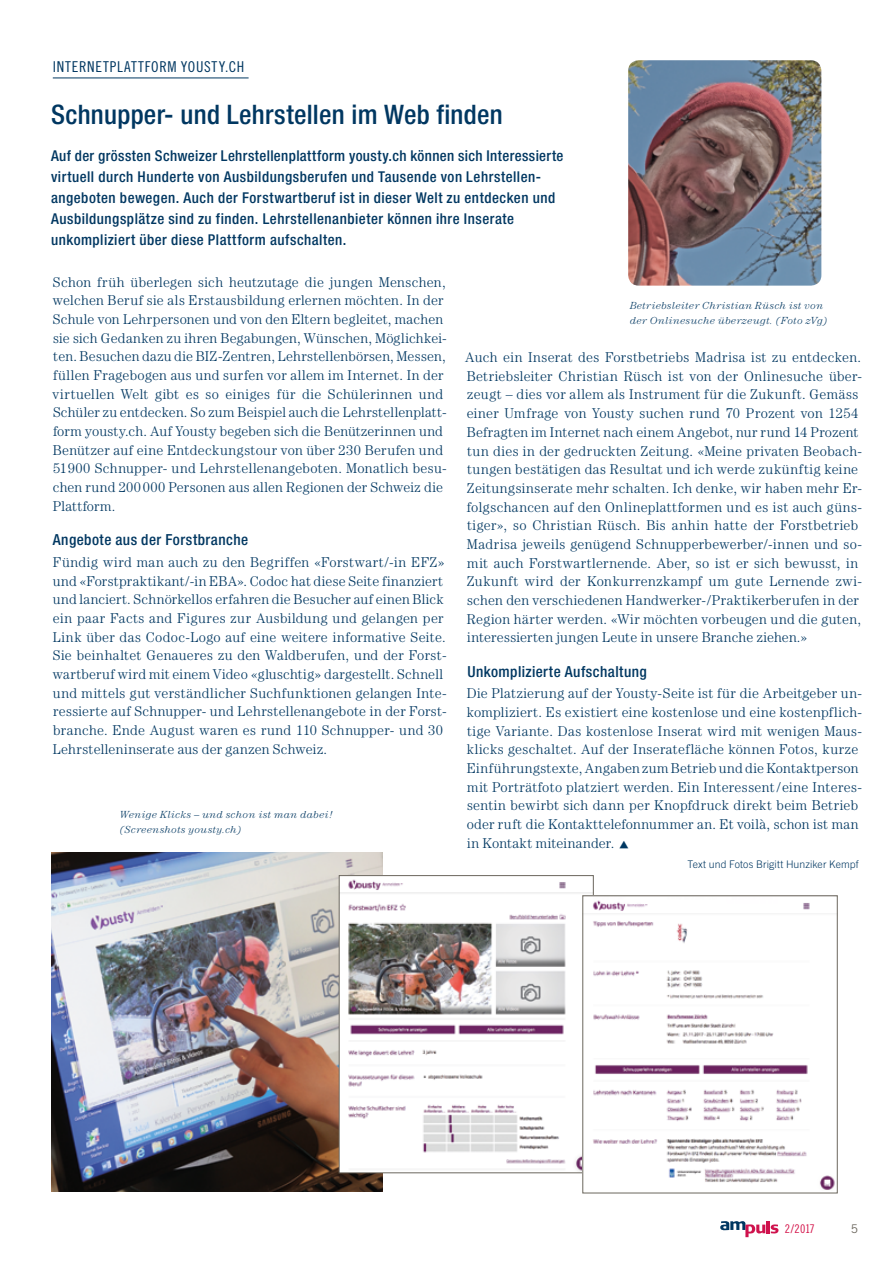
<style>
.page{position:relative;width:893px;height:1263px;background:#fff}
.page>*{position:absolute;margin:0;border:0;box-sizing:border-box;transform-origin:0 0}
.t1{font:500 condensed 26.85px "Helvetica Neue";letter-spacing:.01em;color:#003761}
.t2{font:500 condensed 15.3px "Helvetica Neue";letter-spacing:.03em;color:#003761}
.t3{font:500 condensed 15px/20.9px "Helvetica Neue";letter-spacing:.035em;color:#003761}
.t4{font:15px "Trade Gothic Cond Eighteen";letter-spacing:.05em;color:#003761}
.t5{font:300 14.25px/18.8px "Century";letter-spacing:.02em;color:#003761}
.t6{font:12px "Trade Gothic Cond Eighteen";color:#d31047}
.t7{font:12px "Trade Gothic";color:#6b665d}
.t8{font:300 10.5px "Trade Gothic";letter-spacing:.01em;color:#003761}
.t9{font:italic 300 10.35px/15px "Century";letter-spacing:.04em;color:#003761}
</style>
<div class="page">
<svg style="left:720px;top:1221px;width:45px;height:16px"></svg>
<hr style="left:766px;top:1221px;width:4px;height:12px;background:#cf124d">
<svg style="left:771px;top:1224px;width:7px;height:9px"></svg>
<hr style="left:53px;top:78px;width:196px;height:1px;background:#003761">
<img style="left:51px;top:853px;width:332px;height:338px">
<img style="left:628px;top:60px;width:193px;height:226px">
<img style="left:341px;top:877px;width:251px;height:294px">
<div style="left:339px;top:875px;width:255px;height:298px;border:1px solid #6b665d"></div>
<img style="left:585px;top:897px;width:250px;height:293px">
<p class="t4" style="left:53px;top:58px;width:193px">INTERNETPLATTFORM YOUSTY.CH</p>
<h1 class="t1" style="left:51px;top:98px;width:453px">Schnupper- und Lehrstellen im Web finden</h1>
<p class="t3" style="left:51px;top:145px;width:514px">Auf der grössten Schweizer Lehrstellenplattform yousty.ch können sich Interessierte virtuell durch Hunderte von Ausbildungsberufen und Tausende von Lehrstellen&shy;angeboten bewegen. Auch der Forstwartberuf ist in dieser Welt zu entdecken und Ausbildungsplätze sind zu finden. Lehrstellenanbieter können ihre Inserate unkompliziert über diese Plattform aufschalten.</p>
<p class="t5" style="left:53px;top:272px;width:396px">Schon früh überlegen sich heutzutage die jungen Menschen, welchen Beruf sie als Erstausbildung erlernen möchten. In der Schule von Lehrpersonen und von den Eltern begleitet, machen sie sich Gedanken zu ihren Begabungen, Wünschen, Möglichkei&shy;ten. Besuchen dazu die BIZ-Zentren, Lehrstellenbörsen, Messen, füllen Fragebogen aus und surfen vor allem im Internet. In der virtuellen Welt gibt es so einiges für die Schülerinnen und Schüler zu entdecken. So zum Beispiel auch die Lehrstellenplatt&shy;form yousty.ch. Auf Yousty begeben sich die Benützerinnen und Benützer auf eine Entdeckungstour von über 230 Berufen und 51900 Schnupper- und Lehrstellenangeboten. Monatlich besu&shy;chen rund 200000 Personen aus allen Regionen der Schweiz die Plattform.</p>
<p class="t2" style="left:53px;top:531px;width:197px">Angebote aus der Forstbranche</p>
<p class="t5" style="left:53px;top:552px;width:396px">Fündig wird man auch zu den Begriffen «Forstwart/-in EFZ» und «Forstpraktikant/-in EBA». Codoc hat diese Seite finanziert und lanciert. Schnörkellos erfahren die Besucher auf einen Blick ein paar Facts and Figures zur Ausbildung und gelangen per Link über das Codoc-Logo auf eine weitere informative Seite.<br>Sie beinhaltet Genaueres zu den Waldberufen, und der Forst&shy;wartberuf wird mit einem Video «gluschtig» dargestellt. Schnell und mittels gut verständlicher Suchfunktionen gelangen Inte&shy;ressierte auf Schnupper- und Lehrstellenangebote in der Forst&shy;branche. Ende August waren es rund 110 Schnupper- und 30<br>Lehrstelleninserate aus der ganzen Schweiz.</p>
<p class="t9" style="left:120px;top:807px;width:214px">Wenige Klicks – und schon ist man dabei! (Screenshots yousty.ch)</p>
<p class="t9" style="left:630px;top:298px;width:199px">Betriebsleiter Christian Rüsch ist von der Onlinesuche überzeugt. (Foto zVg)</p>
<p class="t5" style="left:465px;top:348px;width:398px">Auch ein Inserat des Forstbetriebs Madrisa ist zu entdecken.<br>Betriebsleiter Christian Rüsch ist von der Onlinesuche über&shy;zeugt – dies vor allem als Instrument für die Zukunft. Gemäss einer Umfrage von Yousty suchen rund 70 Prozent von 1254<br>Befragten im Internet nach einem Angebot, nur rund 14 Prozent tun dies in der gedruckten Zeitung. «Meine privaten Beobach&shy;tungen bestätigen das Resultat und ich werde zukünftig keine Zeitungsinserate mehr schalten. Ich denke, wir haben mehr Er&shy;folgschancen auf den Onlineplattformen und es ist auch güns&shy;tiger», so Christian Rüsch. Bis anhin hatte der Forstbetrieb Madrisa jeweils genügend Schnupperbewerber/-innen und so&shy;mit auch Forstwartlernende. Aber, so ist er sich bewusst, in Zukunft wird der Konkurrenzkampf um gute Lernende zwi&shy;schen den verschiedenen Handwerker-/Praktikerberufen in der Region härter werden. «Wir möchten vorbeugen und die guten, interessierten jungen Leute in unsere Branche ziehen.»</p>
<p class="t2" style="left:467px;top:662px;width:181px">Unkomplizierte Aufschaltung</p>
<p class="t5" style="left:467px;top:684px;width:397px">Die Platzierung auf der Yousty-Seite ist für die Arbeitgeber un&shy;kompliziert. Es existiert eine kostenlose und eine kostenpflich&shy;tige Variante. Das kostenlose Inserat wird mit wenigen Maus&shy;klicks geschaltet. Auf der Inseratefläche können Fotos, kurze Einführungstexte, Angaben zum Betrieb und die Kontaktperson mit Porträtfoto platziert werden. Ein Interessent/eine Interes&shy;sentin bewirbt sich dann per Knopfdruck direkt beim Betrieb oder ruft die Kontakttelefonnummer an. Et voilà, schon ist man in Kontakt miteinander.</p>
<p class="t8" style="left:688px;top:858px;width:172px">Text und Fotos Brigitt Hunziker Kempf</p>
<p class="t6" style="left:785px;top:1222px;width:31px">2/2017</p>
<p class="t7" style="left:851px;top:1222px;width:9px">5</p>
</div>
